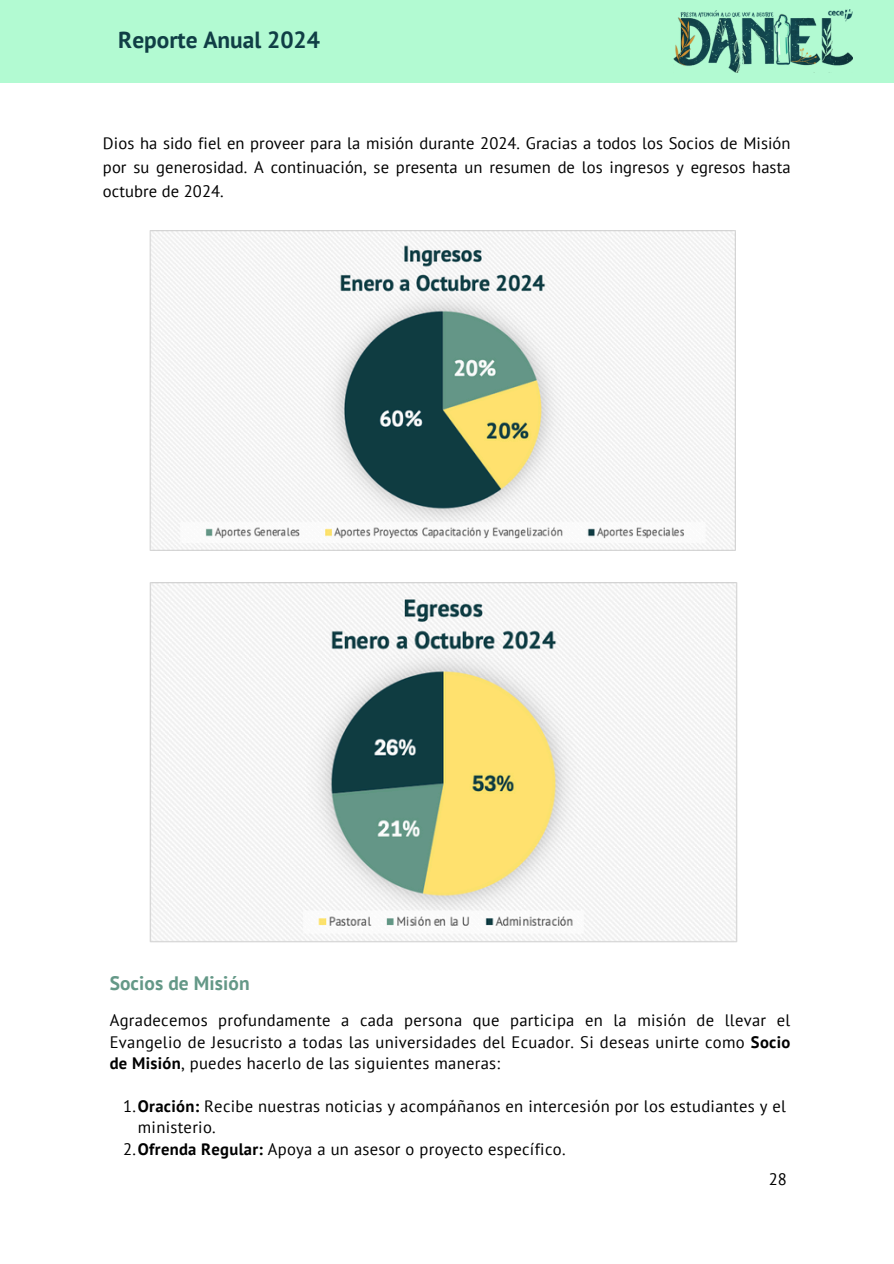
<style>
.page{position:relative;width:894px;height:1264px;background:#fff}
.page>*{position:absolute;margin:0;border:0;box-sizing:border-box;transform-origin:0 0}
.t1{font:700 23.4px "PT Sans";color:#103e45}
.t2{font:700 19.5px "PT Sans";letter-spacing:.005em;color:#649887}
.t3{font:16.5px/23.7px "PT Sans";letter-spacing:.02em;color:#000;text-align:justify}
.s1{font-weight:700}
</style>
<div class="page">
<div style="left:0;top:0;width:893px;height:83px;background:#b2fad2"></div>
<img style="left:673px;top:10px;width:179px;height:63px">
<img style="left:150px;top:230px;width:585px;height:320px">
<img style="left:150px;top:582px;width:587px;height:360px">
<p class="t1" style="left:118px;top:24px;width:203px">Reporte Anual 2024</p>
<p class="t3" style="left:103px;top:131px;width:689px">Dios ha sido fiel en proveer para la misión durante 2024. Gracias a todos los Socios de Misión por su generosidad. A continuación, se presenta un resumen de los ingresos y egresos hasta octubre de 2024.</p>
<p class="t2" style="left:110px;top:970px;width:141px">Socios de Misión</p>
<p class="t3" style="left:110px;top:1009px;width:682px;line-height:21.3px">Agradecemos profundamente a cada persona que participa en la misión de llevar el Evangelio de Jesucristo a todas las universidades del Ecuador. Si deseas unirte como <span class="s1">Socio de Misión</span>, puedes hacerlo de las siguientes maneras:</p>
<p class="t3" style="left:123px;top:1093px;width:664px">1.<span class="s1">Oración:</span> Recibe nuestras noticias y acompáñanos en intercesión por los estudiantes y el</p>
<h2 class="t3" style="left:138px;top:1115px;width:79px">ministerio.</h2>
<p class="t3" style="left:123px;top:1136px;width:444px">2.<span class="s1">Ofrenda Regular:</span> Apoya a un asesor o proyecto específico.</p>
<h1 class="t3" style="left:768px;top:1167px;width:20px">28</h1>
</div>
